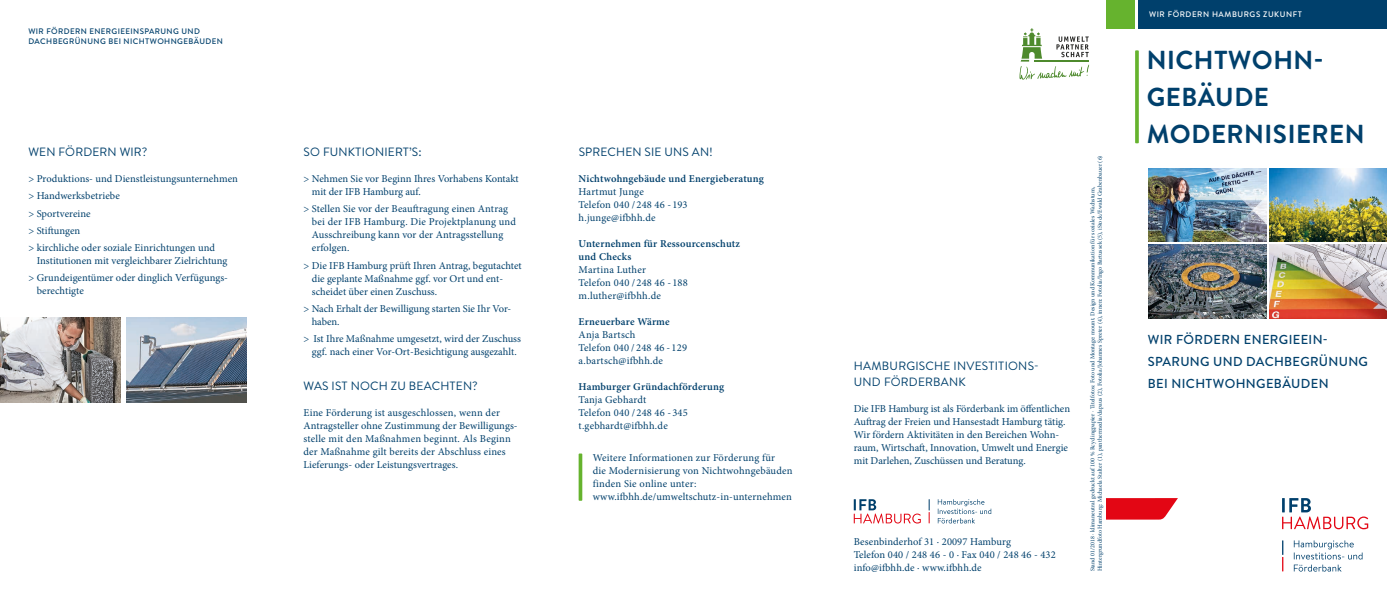
<style>
.page{position:relative;width:1387px;height:596px;background:#fff}
.page>*{position:absolute;margin:0;border:0;box-sizing:border-box;transform-origin:0 0}
.t1{font:700 26px/36.6px "Brandon Text";letter-spacing:.02em;color:#00406c}
.t2{font:500 13px/22px "Brandon Text";letter-spacing:.03em;color:#00406c}
.t3{font:12px/16px "Brandon Text";letter-spacing:.015em;color:#00406c}
.t4{font:10.5px/13px "Minion Pro";letter-spacing:.005em;color:#00406c}
.t5{font:600 10.5px/13px "Minion Pro";letter-spacing:.02em;color:#00406c}
.t6{font:500 8px/9.6px "Brandon Text";letter-spacing:.05em;color:#00406c}
.t7{font:500 8px "Brandon Text";letter-spacing:.07em;color:#fff}
.t8{font:6px/7.2px "Minion Pro";letter-spacing:.005em;color:#00406c}
</style>
<div class="page">
<img style="left:1269px;top:168px;width:117px;height:74px">
<img style="left:1148px;top:168px;width:118px;height:74px">
<img style="left:1148px;top:244px;width:118px;height:74px">
<img style="left:1269px;top:244px;width:117px;height:74px">
<svg style="left:853px;top:499px;width:67px;height:24px"></svg>
<svg style="left:937px;top:499px;width:54px;height:24px"></svg>
<svg style="left:928px;top:499px;width:1px;height:24px"></svg>
<svg style="left:1019px;top:28px;width:70px;height:52px"></svg>
<svg style="left:578px;top:453px;width:4px;height:47px"></svg>
<img style="left:0;top:317px;width:120px;height:85px">
<img style="left:126px;top:317px;width:121px;height:85px">
<div style="left:1138px;top:0;width:248px;height:28px;background:#00406c"></div>
<div style="left:1106px;top:0;width:28px;height:28px;background:#66b32e"></div>
<svg style="left:1282px;top:540px;width:1px;height:31px"></svg>
<svg style="left:1282px;top:498px;width:85px;height:31px"></svg>
<svg style="left:1293px;top:540px;width:69px;height:31px"></svg>
<svg style="left:1134px;top:50px;width:4px;height:93px"></svg>
<svg style="left:1106px;top:498px;width:71px;height:21px"></svg>
<p class="t6" style="left:28px;top:26px;width:196px">WIR FÖRDERN ENERGIEEINSPARUNG UND<br>DACHBEGRÜNUNG BEI NICHTWOHNGEBÄUDEN</p>
<p class="t3" style="left:28px;top:143px;width:120px">WEN FÖRDERN WIR?</p>
<p class="t4" style="left:28px;top:170px;width:211px;line-height:17.3px">&gt; Produktions- und Dienstleistungsunternehmen &gt; Handwerksbetriebe<br>&gt; Sportvereine<br>&gt; Stiftungen<br>&gt; kirchliche oder soziale Einrichtungen und</p>
<p class="t4" style="left:28px;top:252px;width:200px;line-height:17.3px;text-align:right">Institutionen mit vergleichbarer Zielrichtung &gt; Grundeigentümer oder dinglich Verfügungs-</p>
<p class="t4" style="left:37px;top:284px;width:49px">berechtigte</p>
<p class="t3" style="left:303px;top:143px;width:120px">SO FUNKTIONIERT’S:</p>
<p class="t4" style="left:312px;top:172px;width:208px;text-indent:-8px">&gt; Nehmen Sie vor Beginn Ihres Vorhabens Kontakt mit der IFB Hamburg auf.</p>
<p class="t4" style="left:312px;top:202px;width:206px;text-indent:-8px">&gt; Stellen Sie vor der Beauftragung einen Antrag bei der IFB Hamburg. Die Projektplanung und Ausschreibung kann vor der Antragsstellung erfolgen.</p>
<p class="t4" style="left:312px;top:258px;width:211px;text-indent:-8px">&gt; Die IFB Hamburg prüft Ihren Antrag, begutachtet die geplante Maßnahme ggf. vor Ort und ent&shy;scheidet über einen Zuschuss.</p>
<p class="t4" style="left:312px;top:302px;width:200px;text-indent:-8px">&gt; Nach Erhalt der Bewilligung starten Sie Ihr Vor&shy;haben.</p>
<p class="t4" style="left:303px;top:332px;width:219px;text-align:center">&gt; Ist Ihre Maßnahme umgesetzt, wird der Zuschuss ggf. nach einer Vor-Ort-Besichtigung ausgezahlt.</p>
<p class="t3" style="left:303px;top:377px;width:176px">WAS IST NOCH ZU BEACHTEN?</p>
<p class="t4" style="left:303px;top:406px;width:216px">Eine Förderung ist ausgeschlossen, wenn der Antragsteller ohne Zustimmung der Bewilligungs&shy;stelle mit den Maßnahmen beginnt. Als Beginn der Maßnahme gilt bereits der Abschluss eines Lieferungs- oder Leistungsvertrages.</p>
<p class="t3" style="left:578px;top:143px;width:135px">SPRECHEN SIE UNS AN!</p>
<p class="t5" style="left:578px;top:172px;width:187px">Nichtwohngebäude und Energieberatung</p>
<p class="t4" style="left:578px;top:185px;width:110px">Hartmut Junge<br>Telefon 040 / 248 46 - 193 h.junge@ifbhh.de</p>
<p class="t5" style="left:578px;top:237px;width:163px">Unternehmen für Ressourcenschutz und Checks</p>
<p class="t4" style="left:578px;top:263px;width:111px">Martina Luther<br>Telefon 040 / 248 46 - 188 m.luther@ifbhh.de</p>
<p class="t5" style="left:578px;top:315px;width:93px">Erneuerbare Wärme</p>
<p class="t4" style="left:578px;top:328px;width:110px">Anja Bartsch<br>Telefon 040 / 248 46 - 129 a.bartsch@ifbhh.de</p>
<p class="t5" style="left:578px;top:380px;width:147px">Hamburger Gründachförderung</p>
<p class="t4" style="left:578px;top:393px;width:111px">Tanja Gebhardt<br>Telefon 040 / 248 46 - 345 t.gebhardt@ifbhh.de</p>
<p class="t4" style="left:592px;top:451px;width:201px">Weitere Informationen zur Förderung für<br>die Modernisierung von Nichtwohngebäuden finden Sie online unter: www.ifbhh.de/umweltschutz-in-unternehmen</p>
<p class="t3" style="left:853px;top:357px;width:186px">HAMBURGISCHE INVESTITIONS-<br>UND FÖRDERBANK</p>
<p class="t4" style="left:853px;top:401px;width:218px">Die IFB Hamburg ist als Förderbank im öffentlichen Auftrag der Freien und Hansestadt Hamburg tätig.<br>Wir fördern Aktivitäten in den Bereichen Wohn&shy;raum, Wirtschaft, Innovation, Umwelt und Energie mit Darlehen, Zuschüssen und Beratung.</p>
<p class="t4" style="left:853px;top:535px;width:203px">Besenbinderhof 31 · 20097 Hamburg<br>Telefon 040 / 248 46 - 0 · Fax 040 / 248 46 - 432 info@ifbhh.de · www.ifbhh.de</p>
<p class="t8" style="left:1088px;top:571px;width:417px;rotate:-90deg">Stand 01/2018 · klimaneutral gedruckt auf 100 % Rcyclingpapier · Titelfotos: Foto und Montage: mount. Design und Kommunikation für soziales Wachstum,<br>Hintergrundfoto Hamburg: Michaela Stalter (1), panthermedia/dapaus (2), Fotolia/Johannes Spreter (4), innen: Fotolia/Ingo Bartussek (5), iStock/Ewald Grabenbauer (6)</p>
<p class="t7" style="left:1148px;top:9px;width:154px">WIR FÖRDERN HAMBURGS ZUKUNFT</p>
<h1 class="t1" style="left:1146px;top:41px;width:219px">NICHTWOHN-<br>GEBÄUDE<br>MODERNISIEREN</h1>
<p class="t2" style="left:1147px;top:328px;width:222px">WIR FÖRDERN ENERGIEEIN-<br>SPARUNG UND DACHBEGRÜNUNG<br>BEI NICHTWOHNGEBÄUDEN</p>
</div>
